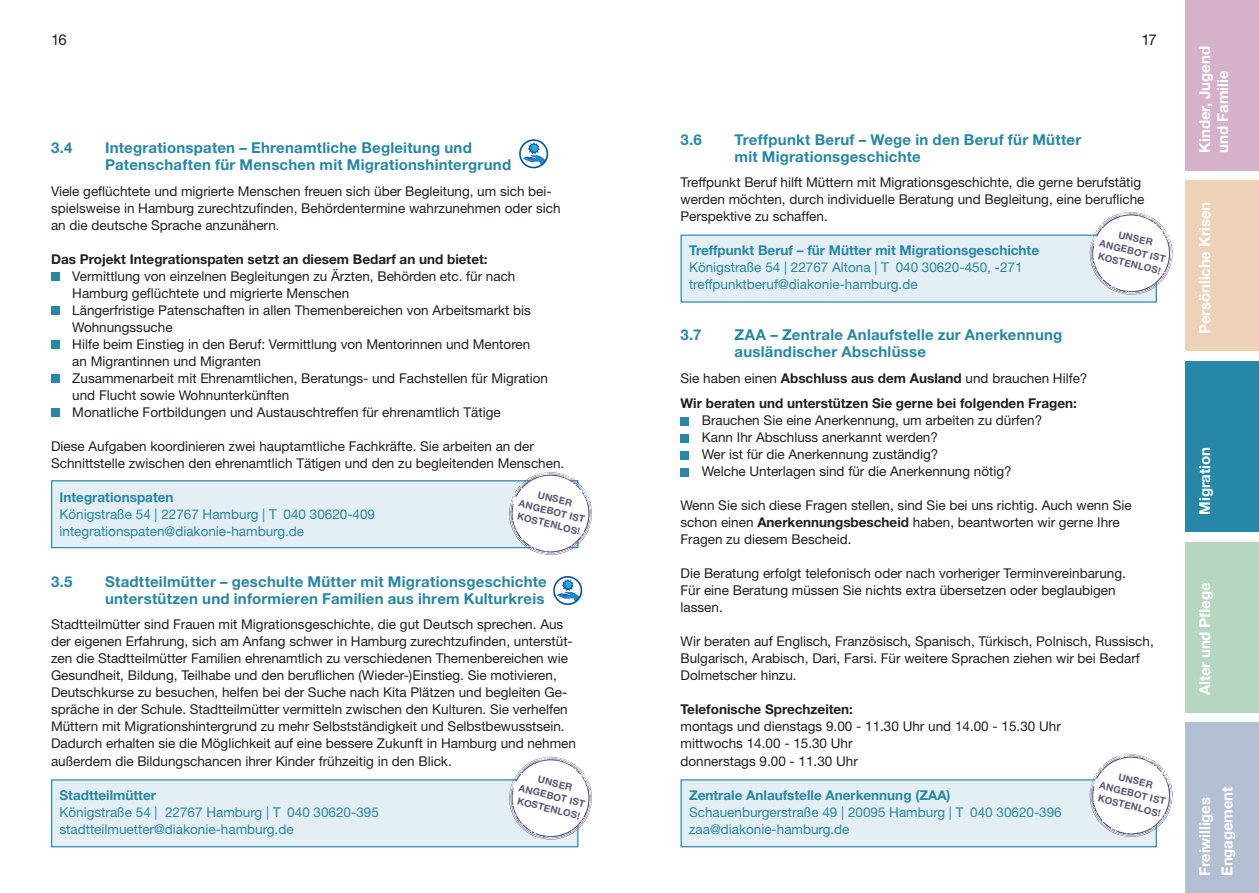
<style>
.page{position:relative;width:1259px;height:893px;background:#fff}
.page>*{position:absolute;margin:0;border:0;box-sizing:border-box;transform-origin:0 0}
.cyan_bold{font:700 15px/17px "Helvetica Neue LT Pro";letter-spacing:.015em;color:#2787a6}
.t1{font:700 15px/18px "Helvetica Neue LT Pro";letter-spacing:-.01em;color:#fff}
.t2{font:15px "Helvetica Neue LT Pro";color:#231f20}
.t3{font:13.5px/17px "Helvetica Neue LT Pro";color:#231f20}
.t4{font:13.5px "Helvetica Neue LT Pro";color:#2787a6}
.t5{font:700 13.5px/25.5px "Helvetica Neue LT Pro";color:#231f20}
.t6{font:700 13.5px "Helvetica Neue LT Pro";color:#2787a6}
._11_Fliesstext_9pt_4{font:700 9.75px "Helvetica Neue LT Pro";color:#5c5778}
.s1{font-weight:400}
.s2{font-weight:700}
</style>
<div class="page">
<div style="left:680px;top:235px;width:477px;height:68px;background:#e4eff5;border:1px solid #2787a6"></div>
<div style="left:51px;top:480px;width:527px;height:68px;background:#e4eff5;border:1px solid #2787a6"></div>
<div style="left:51px;top:779px;width:527px;height:68px;background:#e4eff5;border:1px solid #2787a6"></div>
<div style="left:680px;top:779px;width:477px;height:68px;background:#e4eff5;border:1px solid #2787a6"></div>
<div style="left:51px;top:272px;width:9px;height:9px;background:#2787a6"></div>
<div style="left:51px;top:306px;width:9px;height:9px;background:#2787a6"></div>
<div style="left:51px;top:340px;width:9px;height:9px;background:#2787a6"></div>
<div style="left:51px;top:374px;width:9px;height:9px;background:#2787a6"></div>
<div style="left:51px;top:408px;width:9px;height:9px;background:#2787a6"></div>
<hr style="left:1175px;top:0;width:84px;height:1px;background:#760051">
<div style="left:1185px;top:361px;width:74px;height:171px;background:#2787a6"></div>
<svg style="left:1185px;top:542px;width:74px;height:351px;background:#b5cbca"></svg>
<svg style="left:1183px;top:0;width:76px;height:351px;background:#e3c5c4"></svg>
<div style="left:680px;top:417px;width:9px;height:8px;background:#2787a6"></div>
<div style="left:680px;top:434px;width:9px;height:8px;background:#2787a6"></div>
<div style="left:680px;top:451px;width:9px;height:8px;background:#2787a6"></div>
<div style="left:680px;top:468px;width:9px;height:8px;background:#2787a6"></div>
<svg style="left:523px;top:142px;width:22px;height:23px"></svg>
<div style="left:519px;top:139px;width:29px;height:29px;border:2px solid #0a529c;border-radius:50%"></div>
<div style="left:529px;top:144px;width:9px;height:9px;border:1px solid #0a529c;border-radius:50%"></div>
<svg style="left:557px;top:579px;width:22px;height:23px"></svg>
<div style="left:553px;top:576px;width:29px;height:29px;border:2px solid #0a529c;border-radius:50%"></div>
<div style="left:563px;top:581px;width:9px;height:8px;border:1px solid #0a529c;border-radius:50%"></div>
<svg style="left:507px;top:472px;width:85px;height:83px"></svg>
<svg style="left:507px;top:756px;width:85px;height:85px"></svg>
<svg style="left:1088px;top:211px;width:85px;height:85px"></svg>
<svg style="left:1088px;top:754px;width:85px;height:84px"></svg>
<p class="t2" style="left:51px;top:30px;width:17px">16</p>
<p class="cyan_bold" style="left:51px;top:139px;width:23px">3.4</p>
<p class="cyan_bold" style="left:105px;top:139px;width:408px">Integrationspaten – Ehrenamtliche Begleitung und<br>Patenschaften für Menschen mit Migrationshintergrund</p>
<p class="t3" style="left:51px;top:182px;width:511px">Viele geflüchtete und migrierte Menschen freuen sich über Begleitung, um sich bei&shy;spielsweise in Hamburg zurechtzufinden, Behördentermine wahrzunehmen oder sich an die deutsche Sprache anzunähern.</p>
<p class="t5" style="left:51px;top:246px;width:438px">Das Projekt Integrationspaten setzt an diesem Bedarf an und bietet:</p>
<p class="t3" style="left:72px;top:267px;width:445px">Vermittlung von einzelnen Begleitungen zu Ärzten, Behörden etc. für nach<br>Hamburg geflüchtete und migrierte Menschen</p>
<p class="t3" style="left:72px;top:301px;width:460px">Längerfristige Patenschaften in allen Themenbereichen von Arbeitsmarkt bis<br>Wohnungssuche</p>
<p class="t3" style="left:72px;top:335px;width:459px">Hilfe beim Einstieg in den Beruf: Vermittlung von Mentorinnen und Mentoren an Migrantinnen und Migranten</p>
<p class="t3" style="left:72px;top:369px;width:477px">Zusammenarbeit mit Ehrenamtlichen, Beratungs- und Fachstellen für Migration und Flucht sowie Wohnunterkünften</p>
<p class="t3" style="left:72px;top:403px;width:430px">Monatliche Fortbildungen und Austauschtreffen für ehrenamtlich Tätige</p>
<p class="t3" style="left:51px;top:437px;width:515px">Diese Aufgaben koordinieren zwei hauptamtliche Fachkräfte. Sie arbeiten an der<br>Schnittstelle zwischen den ehrenamtlich Tätigen und den zu begleitenden Menschen.</p>
<p class="t6" style="left:60px;top:488px;width:115px">Integrationspaten</p>
<p class="t4" style="left:60px;top:506px;width:317px">Königstraße 54 | 22767 Hamburg | T 040 30620-409</p>
<p class="t4" style="left:60px;top:523px;width:246px">integrationspaten@diakonie-hamburg.de</p>
<p class="cyan_bold" style="left:51px;top:573px;width:23px">3.5</p>
<p class="cyan_bold" style="left:105px;top:573px;width:443px">Stadtteilmütter – geschulte Mütter mit Migrationsgeschichte unterstützen und informieren Familien aus ihrem Kulturkreis</p>
<p class="t3" style="left:51px;top:616px;width:526px">Stadtteilmütter sind Frauen mit Migrationsgeschichte, die gut Deutsch sprechen. Aus der eigenen Erfahrung, sich am Anfang schwer in Hamburg zurechtzufinden, unterstüt&shy;zen die Stadtteilmütter Familien ehrenamtlich zu verschiedenen Themenbereichen wie Gesundheit, Bildung, Teilhabe und den beruflichen (Wieder-)Einstieg. Sie motivieren, Deutschkurse zu besuchen, helfen bei der Suche nach Kita Plätzen und begleiten Ge&shy;spräche in der Schule. Stadtteilmütter vermitteln zwischen den Kulturen. Sie verhelfen Müttern mit Migrationshintergrund zu mehr Selbstständigkeit und Selbstbewusstsein.<br>Dadurch erhalten sie die Möglichkeit auf eine bessere Zukunft in Hamburg und nehmen außerdem die Bildungschancen ihrer Kinder frühzeitig in den Blick.</p>
<p class="t6" style="left:60px;top:786px;width:98px">Stadtteilmütter</p>
<p class="t4" style="left:60px;top:803px;width:321px">Königstraße 54 | 22767 Hamburg | T 040 30620-395</p>
<p class="t4" style="left:60px;top:820px;width:235px">stadtteilmuetter@diakonie-hamburg.de</p>
<p class="_11_Fliesstext_9pt_4" style="left:539px;top:488px;width:37px;rotate:14deg">UNSER</p>
<p class="_11_Fliesstext_9pt_4" style="left:520px;top:497px;width:69px;rotate:14deg">ANGEBOT IST</p>
<p class="_11_Fliesstext_9pt_4" style="left:519px;top:510px;width:66px;rotate:14deg">KOSTENLOS!</p>
<p class="_11_Fliesstext_9pt_4" style="left:539px;top:773px;width:37px;rotate:14deg">UNSER</p>
<p class="_11_Fliesstext_9pt_4" style="left:520px;top:782px;width:69px;rotate:14deg">ANGEBOT IST</p>
<p class="_11_Fliesstext_9pt_4" style="left:519px;top:794px;width:66px;rotate:14deg">KOSTENLOS!</p>
<p class="t2" style="left:1141px;top:30px;width:17px">17</p>
<p class="cyan_bold" style="left:680px;top:130px;width:23px">3.6</p>
<p class="cyan_bold" style="left:734px;top:130px;width:348px">Treffpunkt Beruf – Wege in den Beruf für Mütter mit Migrationsgeschichte</p>
<p class="t3" style="left:680px;top:173px;width:465px">Treffpunkt Beruf hilft Müttern mit Migrationsgeschichte, die gerne berufstätig werden möchten, durch individuelle Beratung und Begleitung, eine berufliche<br>Perspektive zu schaffen.</p>
<p class="t6" style="left:689px;top:242px;width:351px">Treffpunkt Beruf – für Mütter mit Migrationsgeschichte</p>
<p class="t4" style="left:689px;top:259px;width:335px">Königstraße 54 | 22767 Altona | T 040 30620-450, -271</p>
<p class="t4" style="left:689px;top:276px;width:230px">treffpunktberuf@diakonie-hamburg.de</p>
<p class="cyan_bold" style="left:680px;top:326px;width:22px">3.7</p>
<p class="cyan_bold" style="left:734px;top:326px;width:329px">ZAA – Zentrale Anlaufstelle zur Anerkennung ausländischer Abschlüsse</p>
<p class="t5" style="left:680px;top:365px;width:408px"><span class="s1">Sie haben einen</span> Abschluss aus dem Ausland <span class="s1">und brauchen Hilfe?<br></span>Wir beraten und unterstützen Sie gerne bei folgenden Fragen:</p>
<p class="t3" style="left:702px;top:412px;width:342px">Brauchen Sie eine Anerkennung, um arbeiten zu dürfen?</p>
<p class="t3" style="left:702px;top:429px;width:238px">Kann Ihr Abschluss anerkannt werden?</p>
<p class="t3" style="left:702px;top:446px;width:238px">Wer ist für die Anerkennung zuständig?</p>
<p class="t3" style="left:702px;top:463px;width:311px">Welche Unterlagen sind für die Anerkennung nötig?</p>
<p class="t3" style="left:680px;top:497px;width:453px">Wenn Sie sich diese Fragen stellen, sind Sie bei uns richtig. Auch wenn Sie schon einen <span class="s2">Anerkennungsbescheid</span> haben, beantworten wir gerne Ihre<br>Fragen zu diesem Bescheid.</p>
<p class="t3" style="left:680px;top:565px;width:447px">Die Beratung erfolgt telefonisch oder nach vorheriger Terminvereinbarung.</p>
<p class="t3" style="left:680px;top:582px;width:437px">Für eine Beratung müssen Sie nichts extra übersetzen oder beglaubigen lassen.</p>
<p class="t3" style="left:680px;top:633px;width:475px">Wir beraten auf Englisch, Französisch, Spanisch, Türkisch, Polnisch, Russisch,<br>Bulgarisch, Arabisch, Dari, Farsi. Für weitere Sprachen ziehen wir bei Bedarf<br>Dolmetscher hinzu.</p>
<p class="t5" style="left:680px;top:696px;width:174px">Telefonische Sprechzeiten:</p>
<p class="t3" style="left:680px;top:718px;width:382px">montags und dienstags 9.00 - 11.30 Uhr und 14.00 - 15.30 Uhr</p>
<p class="t3" style="left:680px;top:735px;width:174px">mittwochs 14.00 - 15.30 Uhr</p>
<p class="t3" style="left:680px;top:752px;width:179px">donnerstags 9.00 - 11.30 Uhr</p>
<p class="t6" style="left:689px;top:786px;width:263px">Zentrale Anlaufstelle Anerkennung (ZAA)</p>
<p class="t4" style="left:689px;top:803px;width:374px">Schauenburgerstraße 49 | 20095 Hamburg | T 040 30620-396</p>
<p class="t4" style="left:689px;top:820px;width:162px">zaa@diakonie-hamburg.de</p>
<p class="_11_Fliesstext_9pt_4" style="left:1120px;top:228px;width:37px;rotate:14deg">UNSER</p>
<p class="_11_Fliesstext_9pt_4" style="left:1101px;top:237px;width:69px;rotate:14deg">ANGEBOT IST</p>
<p class="_11_Fliesstext_9pt_4" style="left:1099px;top:250px;width:66px;rotate:14deg">KOSTENLOS!</p>
<p class="_11_Fliesstext_9pt_4" style="left:1120px;top:770px;width:37px;rotate:14deg">UNSER</p>
<p class="_11_Fliesstext_9pt_4" style="left:1101px;top:779px;width:69px;rotate:14deg">ANGEBOT IST</p>
<p class="_11_Fliesstext_9pt_4" style="left:1099px;top:792px;width:66px;rotate:14deg">KOSTENLOS!</p>
<p class="t1" style="left:1195px;top:153px;width:109px;rotate:-90deg">Kinder, Jugend und Familie</p>
<p class="t1" style="left:1195px;top:334px;width:134px;rotate:-90deg">Persönliche Krisen</p>
<p class="t1" style="left:1195px;top:515px;width:69px;rotate:-90deg">Migration</p>
<p class="t1" style="left:1195px;top:695px;width:114px;rotate:-90deg">Alter und Pflege</p>
<p class="t1" style="left:1195px;top:876px;width:80px;rotate:-90deg">Freiwilliges</p>
<p class="t1" style="left:1217px;top:876px;width:91px;rotate:-90deg">Engagement</p>
</div>
